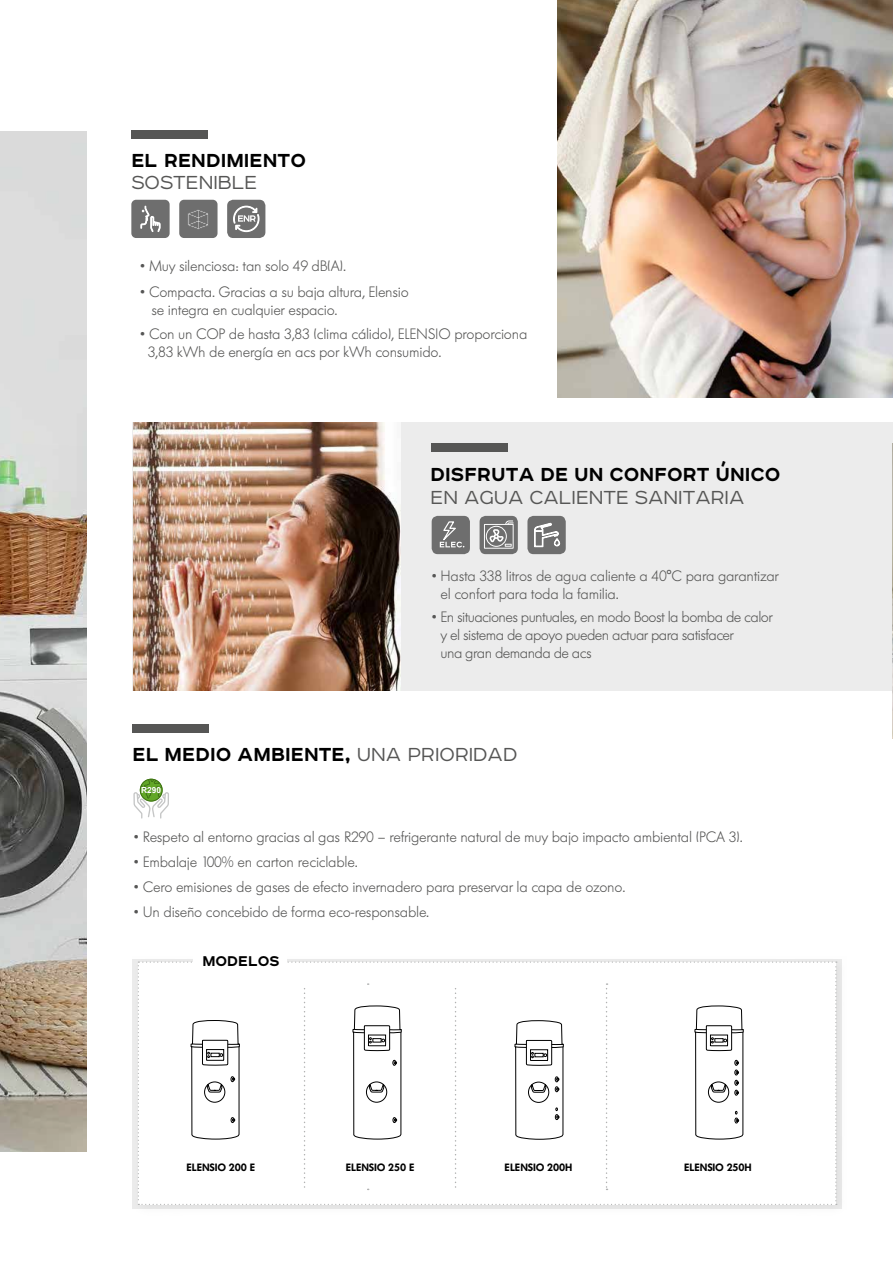
<style>
.page{position:relative;width:893px;height:1263px;background:#fff}
.page>*{position:absolute;margin:0;border:0;box-sizing:border-box;transform-origin:0 0}
.t1{font:700 24px "Affect";color:#000}
.t2{font:300 24px "Affect";color:#565655}
.t3{font:700 18px "Affect";color:#000}
.t4{font:300 15px/18px "Futura BQ";letter-spacing:-.02em;color:#565655}
.t5{font:300 15px/18px "Futura BQ";letter-spacing:-.04em;color:#565655}
.t6{font:600 10.5px "Futura BQ";letter-spacing:-.02em;color:#000}
.t7{font:700 8.4px "Arial";color:#fff}
.t8{font:7.8px "Futura";color:#000}
.s1{font-weight:300;color:#565655}
</style>
<div class="page">
<div style="left:133px;top:422px;width:760px;height:269px;background:#ececec"></div>
<svg style="left:0;top:131px;width:86px;height:1020px;background:#b2aba3"></svg>
<div style="left:132px;top:725px;width:77px;height:8px;background:#565655"></div>
<div style="left:131px;top:130px;width:77px;height:9px;background:#565655"></div>
<img style="left:134px;top:422px;width:266px;height:269px">
<img style="left:557px;top:0;width:336px;height:397px">
<div style="left:132px;top:959px;width:710px;height:250px;background:#e9e9e9"></div>
<div style="left:193px;top:951px;width:94px;height:21px;background:#fff"></div>
<img style="left:892px;top:444px;width:1px;height:294px">
<div style="left:131px;top:200px;width:39px;height:38px;background:#6e6e6e;border-radius:5px"></div>
<svg style="left:140px;top:206px;width:21px;height:26px"></svg>
<div style="left:227px;top:200px;width:38px;height:38px;background:#6e6e6e;border-radius:6px"></div>
<svg style="left:233px;top:206px;width:26px;height:26px"></svg>
<div style="left:179px;top:200px;width:39px;height:38px;background:#6e6e6e;border-radius:5px"></div>
<svg style="left:188px;top:210px;width:20px;height:19px"></svg>
<div style="left:432px;top:444px;width:76px;height:8px;background:#565655"></div>
<div style="left:527px;top:516px;width:39px;height:38px;background:#6e6e6e;border-radius:6px"></div>
<svg style="left:534px;top:523px;width:26px;height:24px"></svg>
<div style="left:480px;top:516px;width:38px;height:38px;background:#6e6e6e;border-radius:6px"></div>
<svg style="left:484px;top:520px;width:30px;height:29px"></svg>
<div style="left:432px;top:516px;width:38px;height:38px;background:#6e6e6e;border-radius:6px"></div>
<svg style="left:439px;top:521px;width:25px;height:26px"></svg>
<svg style="left:133px;top:779px;width:36px;height:39px"></svg>
<svg style="left:138px;top:961px;width:699px;height:248px"></svg>
<h1 class="t1" style="left:131px;top:143px;width:176px">EL RENDIMIENTO</h1>
<h1 class="t2" style="left:131px;top:166px;width:128px">SOSTENIBLE</h1>
<p class="t4" style="left:140px;top:257px;width:207px">• Muy silenciosa: tan solo 49 dB(A).</p>
<p class="t4" style="left:152px;top:283px;width:259px;text-indent:-11px">• Compacta. Gracias a su baja altura, Elensio se integra en cualquier espacio.</p>
<p class="t4" style="left:148px;top:325px;width:381px;text-indent:-8px">• Con un COP de hasta 3,83 (clima cálido), ELENSIO proporciona<br>3,83 kWh de energía en acs por kWh consumido.</p>
<h1 class="t1" style="left:431px;top:457px;width:352px">DISFRUTA DE UN CONFORT ÚNICO</h1>
<h1 class="t2" style="left:431px;top:480px;width:315px">EN AGUA CALIENTE SANITARIA</h1>
<p class="t4" style="left:441px;top:567px;width:340px;text-indent:-9px">• Hasta 338 litros de agua caliente a 40°C para garantizar el confort para toda la familia.</p>
<p class="t5" style="left:441px;top:608px;width:334px;text-indent:-9px">• En situaciones puntuales, en modo Boost la bomba de calor y el sistema de apoyo pueden actuar para satisfacer<br>una gran demanda de acs</p>
<h1 class="t1" style="left:133px;top:737px;width:386px">EL MEDIO AMBIENTE, <span class="s1">UNA PRIORIDAD</span></h1>
<p class="t7" style="left:141px;top:784px;width:22px">R290</p>
<p class="t4" style="left:134px;top:828px;width:610px">• Respeto al entorno gracias al gas R290 – refrigerante natural de muy bajo impacto ambiental (PCA 3).</p>
<p class="t4" style="left:134px;top:853px;width:226px">• Embalaje 100% en carton reciclable.</p>
<p class="t4" style="left:134px;top:878px;width:493px">• Cero emisiones de gases de efecto invernadero para preservar la capa de ozono.</p>
<p class="t4" style="left:134px;top:903px;width:297px">• Un diseño concebido de forma eco-responsable.</p>
<p class="t3" style="left:202px;top:948px;width:79px">MODELoS</p>
<p class="t8" style="left:354px;top:1156px;width:49px">ELENSIO 250</p>
<p class="t8" style="left:388px;top:1156px;width:55px">ELENSIO 250H</p>
<p class="t8" style="left:696px;top:1156px;width:55px">ELENSIO 250H</p>
<p class="t6" style="left:505px;top:1161px;width:69px">ELENSIO 200H</p>
<p class="t6" style="left:186px;top:1161px;width:70px">ELENSIO 200 E</p>
<p class="t6" style="left:346px;top:1161px;width:70px">ELENSIO 250 E</p>
<p class="t6" style="left:684px;top:1161px;width:69px">ELENSIO 250H</p>
</div>
